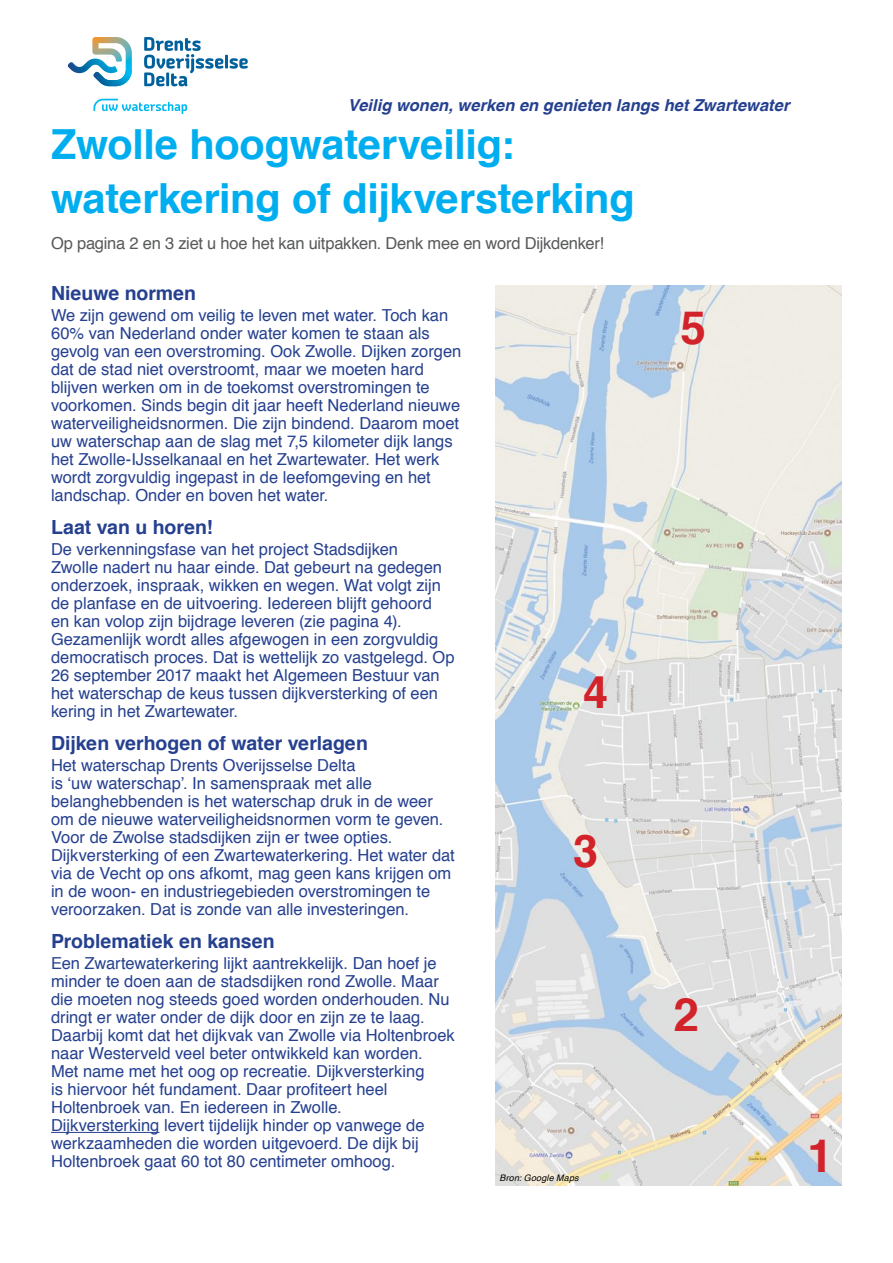
<style>
.page{position:relative;width:893px;height:1263px;background:#fff}
.page>*{position:absolute;margin:0;border:0;box-sizing:border-box;transform-origin:0 0}
.t1{font:700 45.9px "Helvetica";color:#d2232a}
.t2{font:700 45px "Helvetica";color:#d2232a}
.t3{font:700 41.55px/54px "Helvetica";letter-spacing:-.01em;color:#00aeef}
.t4{font:700 19.5px "Helvetica";color:#25408f}
.t5{font:16.5px/18px "Helvetica";color:#25408f}
.t6{font:16.5px "Helvetica";letter-spacing:-.015em;color:#58595b}
.t7{font:italic 700 16.5px "Helvetica";color:#25408f}
.t8{font:italic 9px "Helvetica";letter-spacing:.02em;color:#000}
</style>
<div class="page">
<hr style="left:51px;top:1132px;width:108px;height:1px;background:#25408f">
<img style="left:495px;top:285px;width:347px;height:900px">
<svg style="left:144px;top:37px;width:104px;height:50px"></svg>
<svg style="left:68px;top:37px;width:64px;height:49px"></svg>
<svg style="left:93px;top:99px;width:94px;height:15px"></svg>
<p class="t7" style="left:348px;top:92px;width:443px">Veilig wonen, werken en genieten langs het Zwartewater</p>
<h3 class="t3" style="left:51px;top:118px;width:585px">Zwolle hoogwaterveilig: waterkering of dijkversterking</h3>
<p class="t6" style="left:51px;top:231px;width:554px">Op pagina 2 en 3 ziet u hoe het kan uitpakken. Denk mee en word Dijkdenker!</p>
<p class="t4" style="left:51px;top:277px;width:147px">Nieuwe normen</p>
<p class="t5" style="left:51px;top:307px;width:412px">We zijn gewend om veilig te leven met water. Toch kan 60% van Nederland onder water komen te staan als gevolg van een overstroming. Ook Zwolle. Dijken zorgen dat de stad niet overstroomt, maar we moeten hard blijven werken om in de toekomst overstromingen te voorkomen. Sinds begin dit jaar heeft Nederland nieuwe waterveiligheidsnormen. Die zijn bindend. Daarom moet uw waterschap aan de slag met 7,5 kilometer dijk langs het Zwolle-IJsselkanaal en het Zwartewater. Het werk wordt zorgvuldig ingepast in de leefomgeving en het landschap. Onder en boven het water.</p>
<p class="t4" style="left:51px;top:511px;width:163px">Laat van u horen!</p>
<p class="t5" style="left:51px;top:541px;width:405px">De verkenningsfase van het project Stadsdijken<br>Zwolle nadert nu haar einde. Dat gebeurt na gedegen onderzoek, inspraak, wikken en wegen. Wat volgt zijn de planfase en de uitvoering. Iedereen blijft gehoord<br>en kan volop zijn bijdrage leveren (zie pagina 4).<br>Gezamenlijk wordt alles afgewogen in een zorgvuldig democratisch proces. Dat is wettelijk zo vastgelegd. Op 26 september 2017 maakt het Algemeen Bestuur van het waterschap de keus tussen dijkversterking of een kering in het Zwartewater.</p>
<p class="t4" style="left:51px;top:727px;width:318px">Dijken verhogen of water verlagen</p>
<p class="t5" style="left:51px;top:757px;width:405px">Het waterschap Drents Overijsselse Delta<br>is ‘uw waterschap’. In samenspraak met alle belanghebbenden is het waterschap druk in de weer om de nieuwe waterveiligheidsnormen vorm te geven.<br>Voor de Zwolse stadsdijken zijn er twee opties.<br>Dijkversterking of een Zwartewaterkering. Het water dat via de Vecht op ons afkomt, mag geen kans krijgen om in de woon- en industriegebieden overstromingen te veroorzaken. Dat is zonde van alle investeringen.</p>
<p class="t4" style="left:51px;top:925px;width:225px">Problematiek en kansen</p>
<p class="t5" style="left:51px;top:955px;width:405px">Een Zwartewaterkering lijkt aantrekkelijk. Dan hoef je minder te doen aan de stadsdijken rond Zwolle. Maar die moeten nog steeds goed worden onderhouden. Nu dringt er water onder de dijk door en zijn ze te laag.<br>Daarbij komt dat het dijkvak van Zwolle via Holtenbroek naar Westerveld veel beter ontwikkeld kan worden.<br>Met name met het oog op recreatie. Dijkversterking<br>is hiervoor hét fundament. Daar profiteert heel Holtenbroek van. En iedereen in Zwolle.<br>Dijkversterking levert tijdelijk hinder op vanwege de werkzaamheden die worden uitgevoerd. De dijk bij Holtenbroek gaat 60 tot 80 centimeter omhoog.</p>
<h2 class="t2" style="left:583px;top:656px;width:27px">4</h2>
<h2 class="t2" style="left:573px;top:815px;width:27px">3</h2>
<p class="t8" style="left:500px;top:1170px;width:81px">Bron: Google Maps</p>
<h1 class="t1" style="left:681px;top:291px;width:27px">5</h1>
<h1 class="t1" style="left:673px;top:978px;width:27px">2</h1>
<h1 class="t1" style="left:807px;top:1119px;width:27px">1</h1>
</div>
